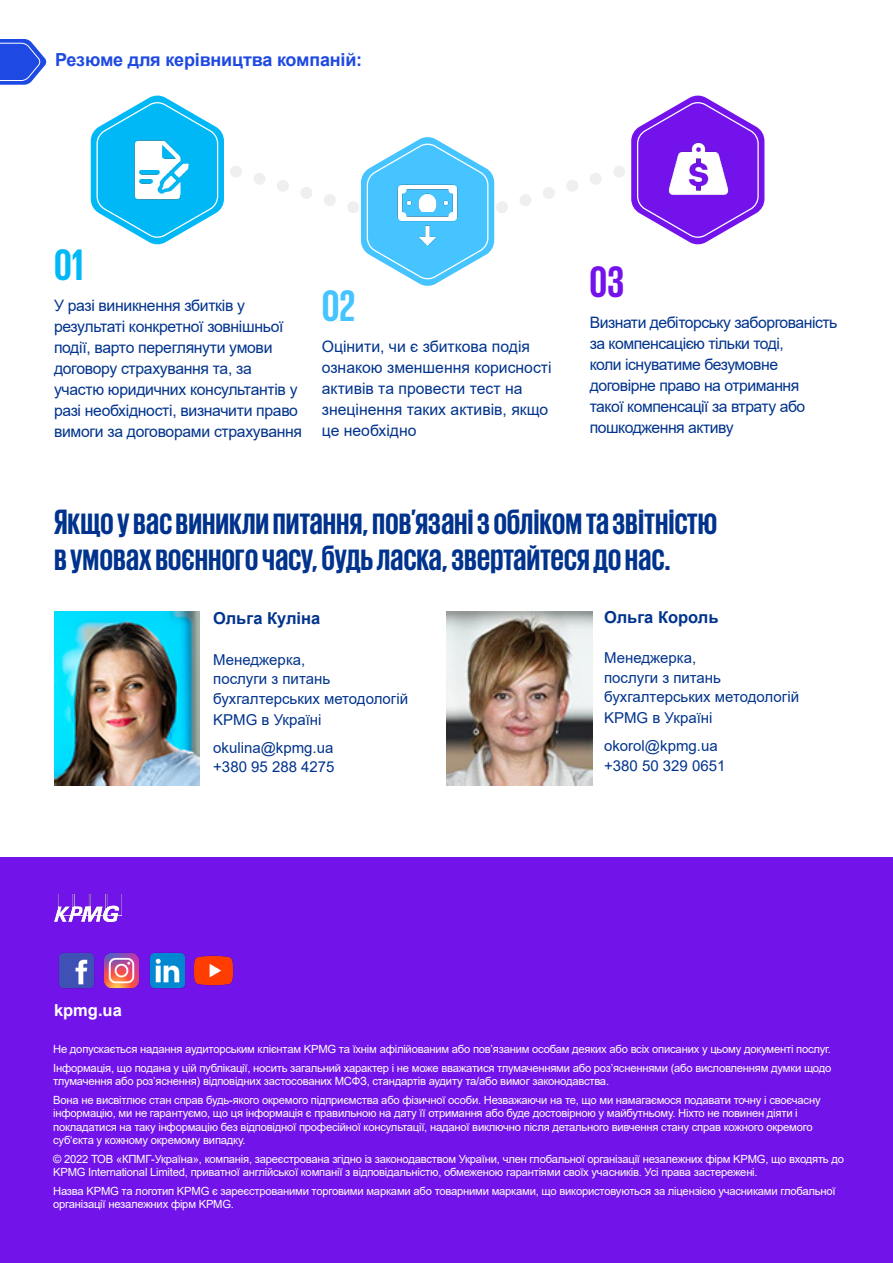
<style>
.page{position:relative;width:893px;height:1263px;background:#fff}
.page>*{position:absolute;margin:0;border:0;box-sizing:border-box;transform-origin:0 0}
.t1{font:700 45px "KPMG Cyrillic";color:#00b8f5}
.t2{font:700 45px "KPMG Cyrillic";color:#45c4ff}
.t3{font:700 45px "KPMG Cyrillic";color:#7312eb}
.t4{font:700 36px/36px "KPMG Cyrillic";color:#00338d}
.t5{font:700 18px "Arial";letter-spacing:-.01em;color:#1e49e2}
.t6{font:700 16.5px "Arial";color:#00338d}
.t7{font:700 16.5px "Arial";color:#fff}
.t8{font:15.75px/21px "Arial";letter-spacing:-.02em;color:#00338d}
.t9{font:15.75px/21px "Arial";color:#00338d}
.t10{font:15px/19.5px "Arial";color:#00338d}
.t11{font:11.25px/13.5px "Arial";letter-spacing:-.02em;color:#fff}
</style>
<div class="page">
<div style="left:0;top:858px;width:893px;height:405px;background:#7213ea"></div>
<img style="left:54px;top:894px;width:68px;height:27px">
<img style="left:58px;top:952px;width:176px;height:37px">
<img style="left:54px;top:611px;width:146px;height:174px">
<img style="left:446px;top:611px;width:146px;height:174px">
<svg style="left:0;top:39px;width:47px;height:46px"></svg>
<svg style="left:91px;top:95px;width:673px;height:191px"></svg>
<img style="left:124px;top:136px;width:67px;height:68px">
<img style="left:394px;top:178px;width:68px;height:68px">
<img style="left:665px;top:136px;width:68px;height:68px">
<h3 class="t5" style="left:55px;top:47px;width:309px">Резюме для керівництва компаній:</h3>
<h1 class="t1" style="left:54px;top:242px;width:31px">01</h1>
<h3 class="t8" style="left:54px;top:294px;width:250px">У разі виникнення збитків у результаті конкретної зовнішньої події, варто переглянути умови договору страхування та, за участю юридичних консультантів у разі необхідності, визначити право вимоги за договорами страхування</h3>
<h1 class="t2" style="left:322px;top:284px;width:35px">02</h1>
<h3 class="t9" style="left:322px;top:336px;width:231px">Оцінити, чи є збиткова подія ознакою зменшення корисності активів та провести тест на знецінення таких активів, якщо це необхідно</h3>
<h1 class="t3" style="left:590px;top:259px;width:36px">03</h1>
<h3 class="t8" style="left:590px;top:311px;width:249px">Визнати дебіторську заборгованість за компенсацією тільки тоді,<br>коли існуватиме безумовне договірне право на отримання<br>такої компенсації за втрату або пошкодження активу</h3>
<h2 class="t4" style="left:54px;top:502px;width:665px">Якщо у вас виникли питання, пов’язані з обліком та звітністю в умовах воєнного часу, будь ласка, звертайтеся до нас.</h2>
<h3 class="t6" style="left:213px;top:607px;width:109px">Ольга Куліна</h3>
<h3 class="t10" style="left:213px;top:650px;width:196px">Менеджерка,<br>послуги з питань бухгалтерських методологій</h3>
<h3 class="t10" style="left:213px;top:705px;width:122px;line-height:28px">KPMG в Україні okulina@kpmg.ua</h3>
<h3 class="t10" style="left:213px;top:757px;width:123px">+380 95 288 4275</h3>
<h3 class="t6" style="left:604px;top:605px;width:116px">Ольга Король</h3>
<h3 class="t10" style="left:604px;top:648px;width:196px">Менеджерка,<br>послуги з питань бухгалтерських методологій</h3>
<h3 class="t10" style="left:604px;top:704px;width:115px;line-height:28px">KPMG в Україні okorol@kpmg.ua</h3>
<h3 class="t10" style="left:604px;top:756px;width:123px">+380 50 329 0651</h3>
<h3 class="t7" style="left:54px;top:998px;width:69px">kpmg.ua</h3>
<p class="t11" style="left:53px;top:1039px;width:780px;line-height:18.6px">Не допускається надання аудиторським клієнтам KPMG та їхнім афілійованим або пов’язаним особам деяких або всіх описаних у цьому документі послуг.<br>Інформація, що подана у цій публікації, носить загальний характер і не може вважатися тлумаченнями або роз’ясненнями (або висловленням думки щодо</p>
<p class="t11" style="left:53px;top:1072px;width:769px;line-height:18.6px">тлумачення або роз’яснення) відповідних застосованих МСФЗ, стандартів аудиту та/або вимог законодавства.<br>Вона не висвітлює стан справ будь-якого окремого підприємства або фізичної особи. Незважаючи на те, що ми намагаємося подавати точну і своєчасну</p>
<p class="t11" style="left:53px;top:1106px;width:761px">інформацію, ми не гарантуємо, що ця інформація є правильною на дату її отримання або буде достовірною у майбутньому. Ніхто не повинен діяти і покладатися на таку інформацію без відповідної професійної консультації, наданої виключно після детального вивчення стану справ кожного окремого суб‘єкта у кожному окремому випадку.</p>
<p class="t11" style="left:53px;top:1152px;width:792px">© 2022 ТОВ «КПМГ-Україна», компанія, зареєстрована згідно із законодавством України, член глобальної організації незалежних фірм KPMG, що входять до<br>KPMG International Limited, приватної англійської компанії з відповідальністю, обмеженою гарантіями своїх учасників. Усі права застережені.</p>
<p class="t11" style="left:53px;top:1184px;width:784px">Назва KPMG та логотип KPMG є зареєстрованими торговими марками або товарними марками, що використовуються за ліцензією учасниками глобальної організації незалежних фірм KPMG.</p>
</div>
